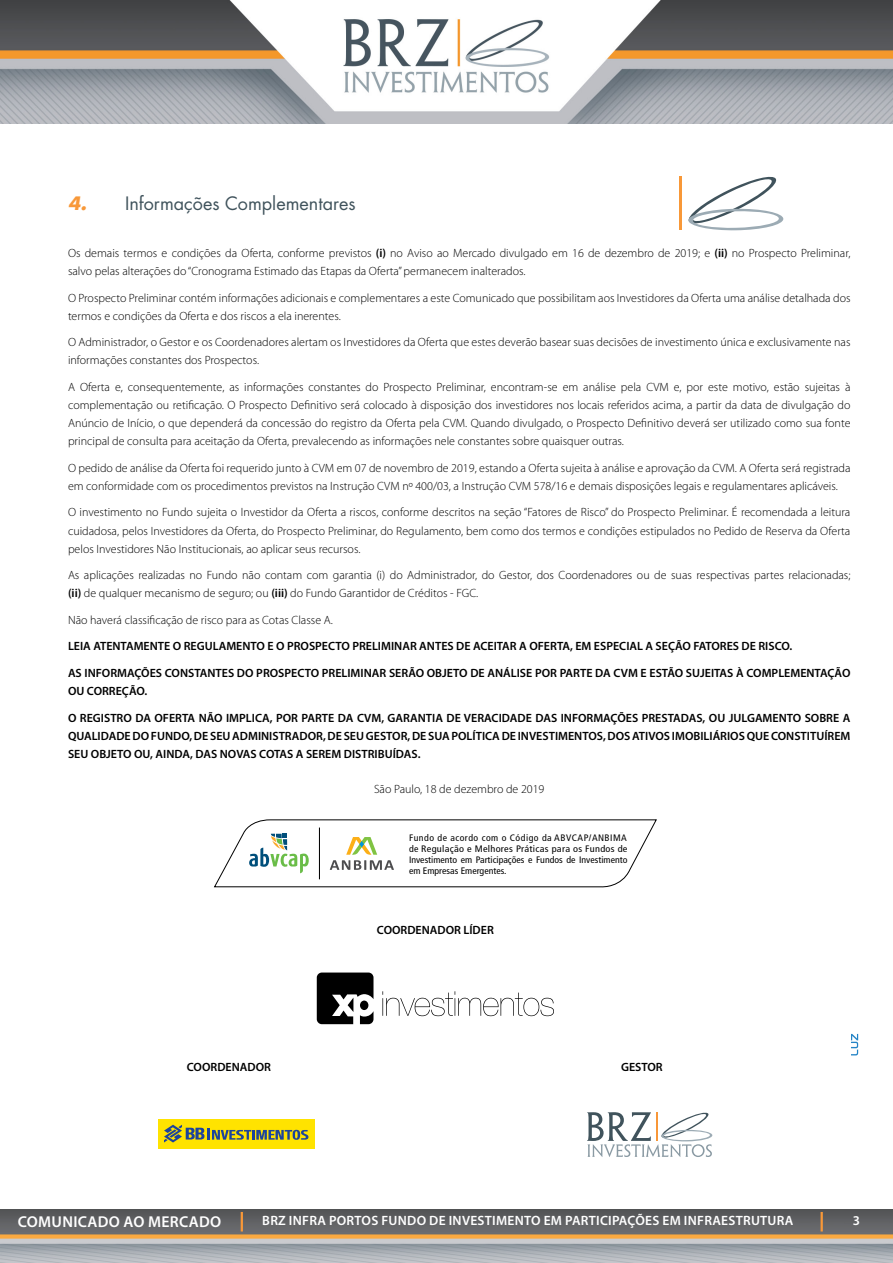
<style>
.page{position:relative;width:893px;height:1263px;background:#fff}
.page>*{position:absolute;margin:0;border:0;box-sizing:border-box;transform-origin:0 0}
.t1{font:18px "Futura";color:#40535c}
.t2{font:600 15.75px "Myriad Pro";letter-spacing:.02em;color:#fff}
.t3{font:600 13.5px "Myriad Pro";letter-spacing:.02em;color:#fff}
.t4{font:300 12px/18.1px "Myriad Pro";color:#000}
.t5{font:600 12px/18.1px "Myriad Pro";color:#000}
.t6{font:condensed 9.3px/11.2px "Frutiger";color:#000;text-align:justify;scale:1.05 1}
.s1{font-weight:700;font-style:italic;color:#f89838}
.s2{font-weight:600}
</style>
<div class="page">
<img style="left:0;top:0;width:893px;height:123px">
<img style="left:0;top:1209px;width:893px;height:54px">
<svg style="left:241px;top:1212px;width:2px;height:19px"></svg>
<svg style="left:821px;top:1212px;width:2px;height:19px"></svg>
<hr style="left:680px;top:176px;width:2px;height:53px;background:#f89838">
<svg style="left:688px;top:176px;width:95px;height:55px"></svg>
<svg style="left:214px;top:819px;width:443px;height:69px"></svg>
<svg style="left:317px;top:972px;width:56px;height:52px"></svg>
<div style="left:360px;top:1000px;width:8px;height:10px;background:#000;border-radius:50%"></div>
<svg style="left:382px;top:991px;width:172px;height:25px"></svg>
<div style="left:158px;top:1119px;width:157px;height:30px;background:#ffe300"></div>
<svg style="left:164px;top:1125px;width:144px;height:17px"></svg>
<svg style="left:587px;top:1112px;width:125px;height:45px"></svg>
<svg style="left:851px;top:1034px;width:7px;height:21px"></svg>
<h1 class="t1" style="left:68px;top:191px;width:289px"><span class="s1">4.</span> Informações Complementares</h1>
<p class="t4" style="left:68px;top:244px;width:784px">Os demais termos e condições da Oferta, conforme previstos <span class="s2">(i)</span> no Aviso ao Mercado divulgado em 16 de dezembro de 2019; e <span class="s2">(ii)</span> no Prospecto Preliminar, salvo pelas alterações do “Cronograma Estimado das Etapas da Oferta” permanecem inalterados.</p>
<p class="t4" style="left:68px;top:289px;width:784px">O Prospecto Preliminar contém informações adicionais e complementares a este Comunicado que possibilitam aos Investidores da Oferta uma análise detalhada dos termos e condições da Oferta e dos riscos a ela inerentes.</p>
<p class="t4" style="left:68px;top:333px;width:784px">O Administrador, o Gestor e os Coordenadores alertam os Investidores da Oferta que estes deverão basear suas decisões de investimento única e exclusivamente nas informações constantes dos Prospectos.</p>
<p class="t4" style="left:68px;top:378px;width:784px;text-align:justify">A Oferta e, consequentemente, as informações constantes do Prospecto Preliminar, encontram-se em análise pela CVM e, por este motivo, estão sujeitas à complementação ou retificação. O Prospecto Definitivo será colocado à disposição dos investidores nos locais referidos acima, a partir da data de divulgação do Anúncio de Início, o que dependerá da concessão do registro da Oferta pela CVM. Quando divulgado, o Prospecto Definitivo deverá ser utilizado como sua fonte principal de consulta para aceitação da Oferta, prevalecendo as informações nele constantes sobre quaisquer outras.</p>
<p class="t4" style="left:68px;top:459px;width:784px">O pedido de análise da Oferta foi requerido junto à CVM em 07 de novembro de 2019, estando a Oferta sujeita à análise e aprovação da CVM. A Oferta será registrada em conformidade com os procedimentos previstos na Instrução CVM nº 400/03, a Instrução CVM 578/16 e demais disposições legais e regulamentares aplicáveis.</p>
<p class="t4" style="left:68px;top:504px;width:784px;text-align:justify">O investimento no Fundo sujeita o Investidor da Oferta a riscos, conforme descritos na seção “Fatores de Risco” do Prospecto Preliminar. É recomendada a leitura cuidadosa, pelos Investidores da Oferta, do Prospecto Preliminar, do Regulamento, bem como dos termos e condições estipulados no Pedido de Reserva da Oferta pelos Investidores Não Institucionais, ao aplicar seus recursos.</p>
<p class="t4" style="left:68px;top:566px;width:784px">As aplicações realizadas no Fundo não contam com garantia (i) do Administrador, do Gestor, dos Coordenadores ou de suas respectivas partes relacionadas; <span class="s2">(ii)</span> de qualquer mecanismo de seguro; ou <span class="s2">(iii)</span> do Fundo Garantidor de Créditos - FGC.</p>
<p class="t4" style="left:68px;top:611px;width:266px">Não haverá classificação de risco para as Cotas Classe A.</p>
<p class="t5" style="left:68px;top:637px;width:726px">LEIA ATENTAMENTE O REGULAMENTO E O PROSPECTO PRELIMINAR ANTES DE ACEITAR A OFERTA, EM ESPECIAL A SEÇÃO FATORES DE RISCO.</p>
<p class="t5" style="left:68px;top:664px;width:784px">AS INFORMAÇÕES CONSTANTES DO PROSPECTO PRELIMINAR SERÃO OBJETO DE ANÁLISE POR PARTE DA CVM E ESTÃO SUJEITAS À COMPLEMENTAÇÃO<br>OU CORREÇÃO.</p>
<p class="t5" style="left:68px;top:708px;width:784px;text-align:justify">O REGISTRO DA OFERTA NÃO IMPLICA, POR PARTE DA CVM, GARANTIA DE VERACIDADE DAS INFORMAÇÕES PRESTADAS, OU JULGAMENTO SOBRE A QUALIDADE DO FUNDO, DE SEU ADMINISTRADOR, DE SEU GESTOR, DE SUA POLÍTICA DE INVESTIMENTOS, DOS ATIVOS IMOBILIÁRIOS QUE CONSTITUÍREM SEU OBJETO OU, AINDA, DAS NOVAS COTAS A SEREM DISTRIBUÍDAS.</p>
<p class="t4" style="left:374px;top:780px;width:172px">São Paulo, 18 de dezembro de 2019</p>
<p class="t6" style="left:409px;top:832px;width:210px">Fundo de acordo com o Código da ABVCAP/ANBIMA de Regulação e Melhores Práticas para os Fundos de Investimento em Participações e Fundos de Investimento em Empresas Emergentes.</p>
<p class="t5" style="left:377px;top:921px;width:118px">COORDENADOR LÍDER</p>
<p class="t5" style="left:187px;top:1058px;width:86px">COORDENADOR</p>
<p class="t5" style="left:621px;top:1058px;width:43px">GESTOR</p>
<h2 class="t2" style="left:18px;top:1211px;width:205px">COMUNICADO AO MERCADO</h2>
<p class="t3" style="left:262px;top:1212px;width:533px">BRZ INFRA PORTOS FUNDO DE INVESTIMENTO EM PARTICIPAÇÕES EM INFRAESTRUTURA</p>
<p class="t3" style="left:853px;top:1212px;width:9px">3</p>
</div>
